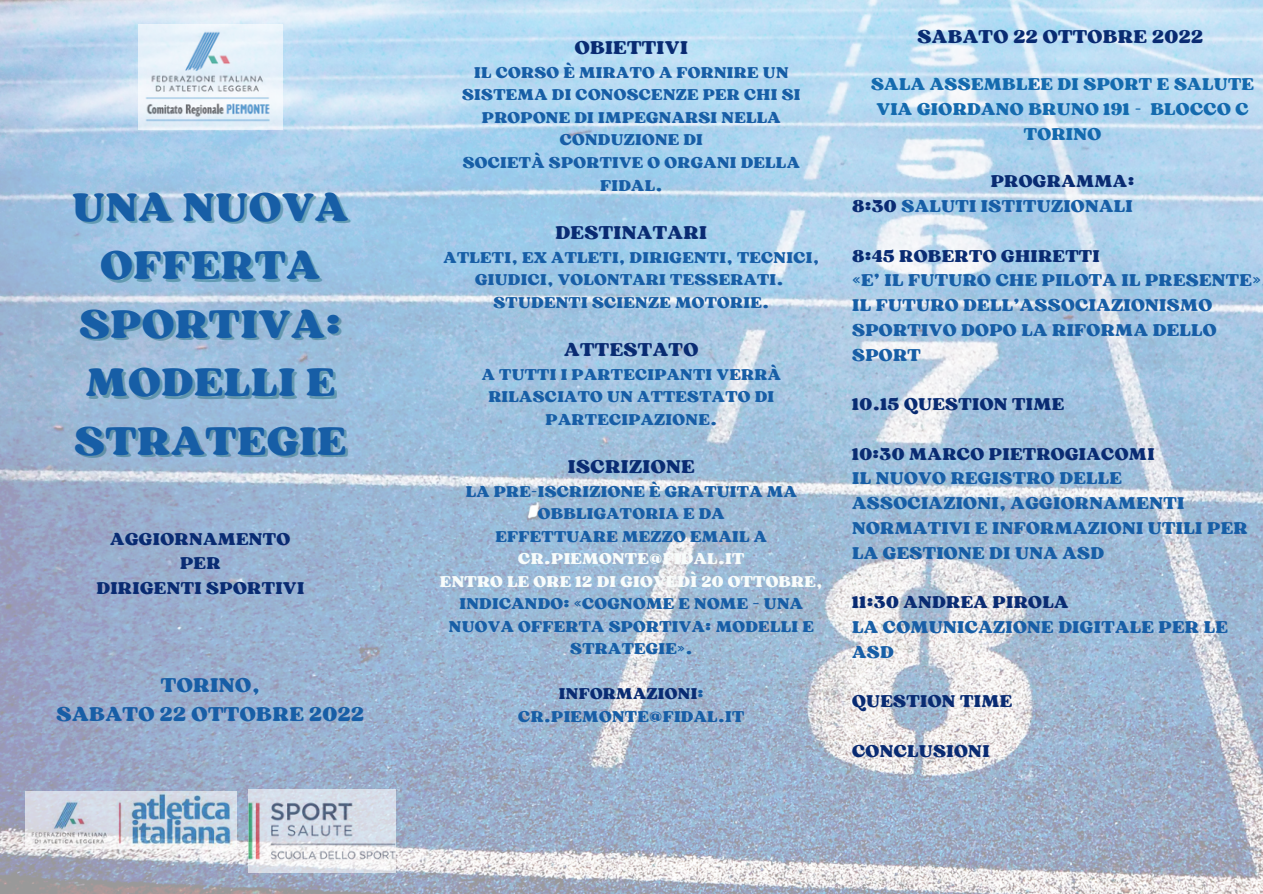
<style>
.page{position:relative;width:1263px;height:894px;background:#fff}
.page>*{position:absolute;margin:0;border:0;box-sizing:border-box;transform-origin:0 0}
.t1{font:42px/58.5px "Sergio Trendy";letter-spacing:.02em;color:#175ea6;text-align:center}
.t2{font:21px/29.2px "Sergio Trendy";letter-spacing:.02em;color:#175ea6;text-align:center}
.t3{font:19.5px "Sergio Trendy";letter-spacing:.02em;color:#092b72}
.t4{font:18px/24.8px "Sergio Trendy";letter-spacing:.02em;color:#175ea6}
.t5{font:18px/24.8px "Sergio Trendy";letter-spacing:.02em;color:#092b72;text-align:center}
.t6{font:18px/24.8px "Sergio Trendy";letter-spacing:.02em;color:#146aae;text-align:center}
.t7{font:16.5px/22.5px "Sergio Trendy";letter-spacing:.02em;color:#175ea6;text-align:center}
.t8{font:16.5px/22.5px "Sergio Trendy";letter-spacing:.02em;color:#f8fcfb;text-align:center}
.s1{color:#092b72}
</style>
<div class="page">
<img style="left:0;top:0;width:1263px;height:893px">
<img style="left:26px;top:791px;width:210px;height:56px">
<img style="left:249px;top:789px;width:147px;height:82px">
<img style="left:138px;top:24px;width:144px;height:106px">
<h1 class="t1" style="left:72px;top:177px;width:278px">UNA NUOVA<br>OFFERTA<br>SPORTIVA:<br>MODELLI E<br>STRATEGIE</h1>
<p class="t5" style="left:96px;top:526px;width:209px">AGGIORNAMENTO<br>PER<br>DIRIGENTI SPORTIVI</p>
<p class="t2" style="left:57px;top:669px;width:309px">TORINO,<br>SABATO 22 OTTOBRE 2022</p>
<p class="t3" style="left:575px;top:36px;width:115px">OBIETTIVI</p>
<p class="t7" style="left:462px;top:61px;width:340px">IL CORSO È MIRATO A FORNIRE UN<br>SISTEMA DI CONOSCENZE PER CHI SI<br>PROPONE DI IMPEGNARSI NELLA<br>CONDUZIONE DI<br>SOCIETÀ SPORTIVE O ORGANI DELLA<br>FIDAL.</p>
<p class="t3" style="left:555px;top:220px;width:153px">DESTINATARI</p>
<p class="t7" style="left:444px;top:245px;width:377px">ATLETI, EX ATLETI, DIRIGENTI, TECNICI,<br>GIUDICI, VOLONTARI TESSERATI.<br>STUDENTI SCIENZE MOTORIE.</p>
<p class="t3" style="left:564px;top:337px;width:136px">ATTESTATO</p>
<p class="t7" style="left:482px;top:362px;width:301px">A TUTTI I PARTECIPANTI VERRÀ<br>RILASCIATO UN ATTESTATO DI<br>PARTECIPAZIONE.</p>
<p class="t3" style="left:568px;top:454px;width:128px">ISCRIZIONE</p>
<p class="t7" style="left:466px;top:479px;width:333px">LA PRE-ISCRIZIONE È GRATUITA MA<br>OBBLIGATORIA E DA<br>EFFETTUARE MEZZO EMAIL A</p>
<p class="t8" style="left:440px;top:547px;width:384px">CR.PIEMONTE@FIDAL.IT<br>ENTRO LE ORE 12 DI GIOVEDÌ 20 OTTOBRE,</p>
<p class="t7" style="left:449px;top:592px;width:366px">INDICANDO: «COGNOME E NOME – UNA<br>NUOVA OFFERTA SPORTIVA: MODELLI E<br>STRATEGIE».</p>
<p class="t7" style="left:518px;top:682px;width:228px"><span class="s1">INFORMAZIONI</span>:<br>CR.PIEMONTE@FIDAL.IT</p>
<p class="t3" style="left:917px;top:24px;width:287px">SABATO 22 OTTOBRE 2022</p>
<p class="t6" style="left:871px;top:72px;width:384px">SALA ASSEMBLEE DI SPORT E SALUTE<br>VIA GIORDANO BRUNO 191 - BLOCCO C<br>TORINO</p>
<p class="t4" style="left:852px;top:168px;width:284px;text-align:right"><span class="s1">PROGRAMMA:<br>8:30</span> SALUTI ISTITUZIONALI</p>
<p class="t5" style="left:852px;top:243px;width:249px">8:45 ROBERTO GHIRETTI</p>
<p class="t4" style="left:852px;top:267px;width:410px">«E’ IL FUTURO CHE PILOTA IL PRESENTE»<br>IL FUTURO DELL’ASSOCIAZIONISMO<br>SPORTIVO DOPO LA RIFORMA DELLO<br>SPORT</p>
<p class="t5" style="left:852px;top:391px;width:214px">10.15 QUESTION TIME</p>
<p class="t5" style="left:852px;top:441px;width:304px">10:30 MARCO PIETROGIACOMI</p>
<p class="t4" style="left:852px;top:465px;width:397px">IL NUOVO REGISTRO DELLE<br>ASSOCIAZIONI, AGGIORNAMENTI<br>NORMATIVI E INFORMAZIONI UTILI PER<br>LA GESTIONE DI UNA ASD</p>
<p class="t5" style="left:852px;top:589px;width:218px">11:30 ANDREA PIROLA</p>
<p class="t4" style="left:852px;top:614px;width:377px">LA COMUNICAZIONE DIGITALE PER LE<br>ASD</p>
<p class="t5" style="left:852px;top:688px;width:162px">QUESTION TIME</p>
<p class="t5" style="left:852px;top:738px;width:139px">CONCLUSIONI</p>
</div>
